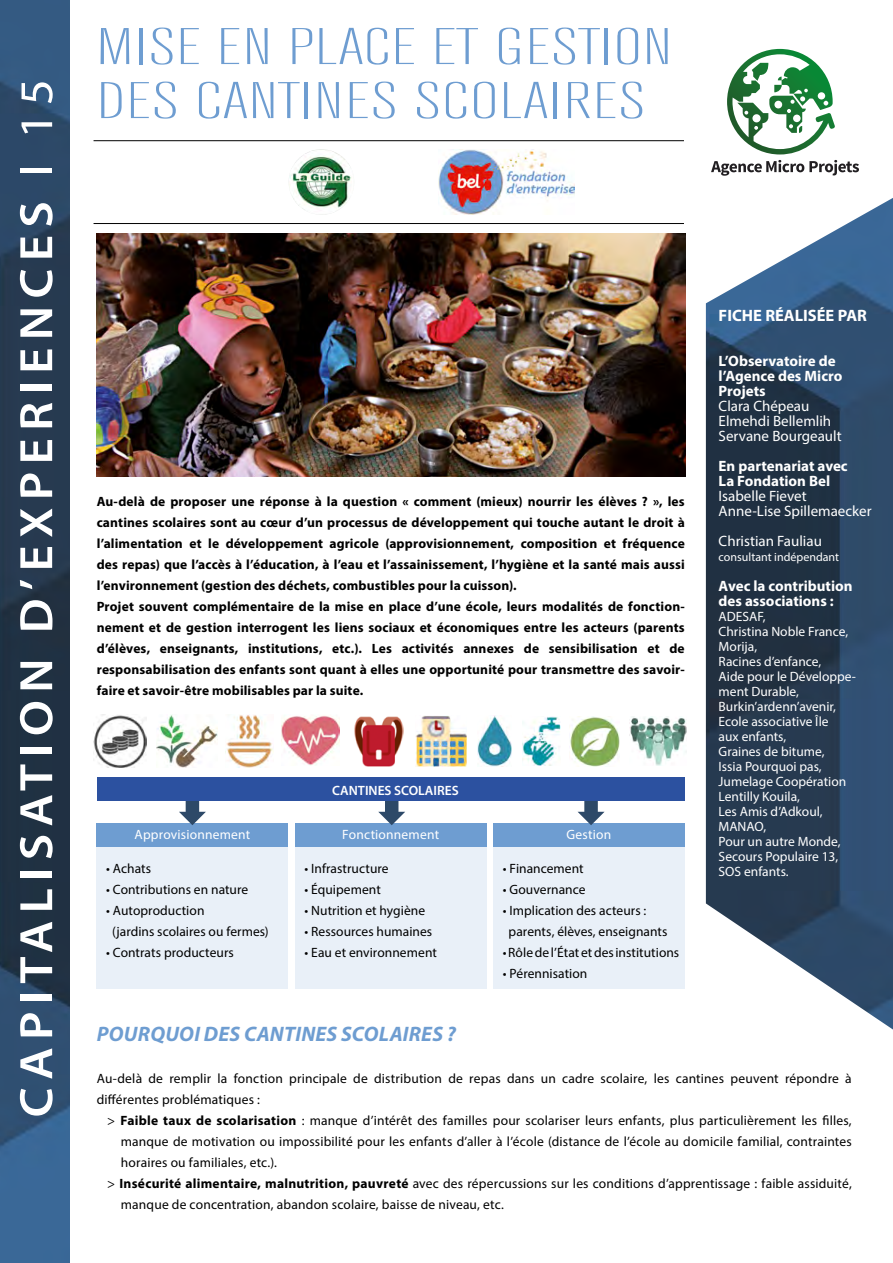
<style>
.page{position:relative;width:893px;height:1263px;background:#fff}
.page>*{position:absolute;margin:0;border:0;box-sizing:border-box;transform-origin:0 0}
.t1{font:51px/54px "Keytin";letter-spacing:.01em;color:#6e9dd1;scale:2.21 1}
.t2{font:600 47.1px "Myriad Pro";letter-spacing:.14em;color:#fff;scale:1.09 1}
.t3{font:italic 700 21px "Myriad Pro";letter-spacing:.01em;color:#6e9dd1}
.t4{font:700 16.5px "Myriad Pro";color:#fff}
.t5{font:700 15px/15px "Myriad Pro";color:#fff}
.t6{font:15px/15px "Myriad Pro";color:#fff}
.t7{font:13.5px/21px "Myriad Pro";letter-spacing:.01em;color:#000}
.t8{font:700 13.5px/21px "Myriad Pro";letter-spacing:.01em;color:#000}
.t9{font:13.5px/15px "Myriad Pro";color:#fff}
.t10{font:600 13.5px "Myriad Pro";color:#fff}
.t11{font:12px "Myriad Pro";color:#fff}
.s1{font-weight:400}
.s2{font-weight:700}
</style>
<div class="page">
<img style="left:0;top:0;width:69px;height:1263px">
<svg style="left:711px;top:160px;width:148px;height:16px"></svg>
<svg style="left:727px;top:49px;width:108px;height:105px"></svg>
<img style="left:706px;top:198px;width:187px;height:831px">
<img style="left:97px;top:234px;width:588px;height:242px">
<hr style="left:94px;top:140px;width:590px;height:1px;background:#000">
<hr style="left:94px;top:223px;width:590px;height:1px;background:#000">
<img style="left:289px;top:149px;width:63px;height:66px">
<img style="left:439px;top:149px;width:135px;height:66px">
<div style="left:97px;top:836px;width:191px;height:153px;background:#e9f0f8"></div>
<div style="left:295px;top:836px;width:191px;height:153px;background:#e9f0f8"></div>
<div style="left:493px;top:839px;width:192px;height:150px;background:#e9f0f8"></div>
<div style="left:97px;top:823px;width:191px;height:24px;background:#6e9dd1"></div>
<div style="left:295px;top:823px;width:191px;height:24px;background:#6e9dd1"></div>
<div style="left:493px;top:823px;width:192px;height:24px;background:#6e9dd1"></div>
<img style="left:94px;top:715px;width:52px;height:52px">
<img style="left:156px;top:715px;width:61px;height:53px">
<img style="left:225px;top:715px;width:49px;height:52px">
<img style="left:282px;top:715px;width:58px;height:51px">
<img style="left:629px;top:716px;width:58px;height:50px">
<img style="left:416px;top:716px;width:51px;height:51px">
<img style="left:477px;top:715px;width:35px;height:52px">
<img style="left:522px;top:716px;width:39px;height:50px">
<img style="left:570px;top:716px;width:50px;height:50px">
<img style="left:354px;top:716px;width:50px;height:50px">
<svg style="left:378px;top:801px;width:27px;height:24px"></svg>
<svg style="left:179px;top:801px;width:27px;height:24px"></svg>
<svg style="left:578px;top:801px;width:27px;height:24px"></svg>
<div style="left:97px;top:777px;width:588px;height:24px;background:#2c51a0"></div>
<h2 class="t2" style="left:6px;top:1117px;width:954px;rotate:-90deg">CAPITALISATION D’EXPERIENCES <span class="s1">I 15</span></h2>
<h1 class="t1" style="left:97px;top:21px;width:262px">MISE EN PLACE ET GESTION<br>DES CANTINES SCOLAIRES</h1>
<p class="t8" style="left:97px;top:490px;width:590px">Au-delà de proposer une réponse à la question « comment (mieux) nourrir les élèves ? », les cantines scolaires sont au cœur d’un processus de développement qui touche autant le droit à l’alimentation et le développement agricole (approvisionnement, composition et fréquence des repas) que l’accès à l’éducation, à l’eau et l’assainissement, l’hygiène et la santé mais aussi l’environnement (gestion des déchets, combustibles pour la cuisson).<br>Projet souvent complémentaire de la mise en place d’une école, leurs modalités de fonction&shy;nement et de gestion interrogent les liens sociaux et économiques entre les acteurs (parents d’élèves, enseignants, institutions, etc.). Les activités annexes de sensibilisation et de responsabilisation des enfants sont quant à elles une opportunité pour transmettre des savoir&shy;faire et savoir-être mobilisables par la suite.</p>
<p class="t10" style="left:332px;top:781px;width:128px">CANTINES SCOLAIRES</p>
<p class="t9" style="left:135px;top:827px;width:117px">Approvisionnement</p>
<p class="t9" style="left:342px;top:827px;width:98px">Fonctionnement</p>
<p class="t9" style="left:567px;top:827px;width:46px">Gestion</p>
<p class="t7" style="left:106px;top:858px;width:46px">• Achats</p>
<p class="t7" style="left:106px;top:879px;width:144px">• Contributions en nature</p>
<p class="t7" style="left:112px;top:900px;width:158px;text-indent:-6px">• Autoproduction<br>(jardins scolaires ou fermes)</p>
<p class="t7" style="left:106px;top:942px;width:129px">• Contrats producteurs</p>
<p class="t7" style="left:305px;top:858px;width:86px">• Infrastructure</p>
<p class="t7" style="left:305px;top:879px;width:78px">• Équipement</p>
<p class="t7" style="left:305px;top:900px;width:122px">• Nutrition et hygiène</p>
<p class="t7" style="left:305px;top:921px;width:129px">• Ressources humaines</p>
<p class="t7" style="left:305px;top:942px;width:134px">• Eau et environnement</p>
<p class="t7" style="left:503px;top:858px;width:82px">• Financement</p>
<p class="t7" style="left:503px;top:879px;width:84px">• Gouvernance</p>
<p class="t7" style="left:509px;top:900px;width:160px;text-indent:-6px">• Implication des acteurs : parents, élèves, enseignants</p>
<p class="t7" style="left:503px;top:942px;width:178px">• Rôle de l’État et des institutions</p>
<p class="t7" style="left:503px;top:963px;width:86px">• Pérennisation</p>
<p class="t4" style="left:719px;top:304px;width:150px">FICHE RÉALISÉE PAR</p>
<p class="t5" style="left:719px;top:353px;width:125px">L’Observatoire de l’Agence des Micro<br>Projets</p>
<p class="t6" style="left:719px;top:398px;width:125px">Clara Chépeau<br>Elmehdi Bellemlih<br>Servane Bourgeault</p>
<p class="t5" style="left:719px;top:458px;width:131px">En partenariat avec<br>La Fondation Bel</p>
<p class="t6" style="left:719px;top:488px;width:155px">Isabelle Fievet<br>Anne-Lise Spillemaecker</p>
<p class="t6" style="left:719px;top:533px;width:105px">Christian Fauliau</p>
<p class="t11" style="left:719px;top:549px;width:122px">consultant indépendant</p>
<p class="t5" style="left:719px;top:578px;width:135px">Avec la contribution des associations :</p>
<p class="t9" style="left:719px;top:608px;width:139px">ADESAF,<br>Christina Noble France,<br>Morija,<br>Racines d’enfance,<br>Aide pour le Développe&shy;ment Durable,<br>Burkin’ardenn’avenir,<br>Ecole associative Île<br>aux enfants,<br>Graines de bitume,<br>Issia Pourquoi pas,<br>Jumelage Coopération<br>Lentilly Kouila,<br>Les Amis d’Adkoul,<br>MANAO,<br>Pour un autre Monde,<br>Secours Populaire 13,<br>SOS enfants.</p>
<h3 class="t3" style="left:97px;top:1020px;width:360px">POURQUOI DES CANTINES SCOLAIRES ?</h3>
<p class="t7" style="left:97px;top:1068px;width:757px">Au-delà de remplir la fonction principale de distribution de repas dans un cadre scolaire, les cantines peuvent répondre à différentes problématiques :</p>
<p class="t7" style="left:107px;top:1110px;width:746px">&gt; <span class="s2">Faible taux de scolarisation</span> : manque d’intérêt des familles pour scolariser leurs enfants, plus particulièrement les filles,</p>
<p class="t7" style="left:121px;top:1131px;width:733px">manque de motivation ou impossibilité pour les enfants d’aller à l’école (distance de l’école au domicile familial, contraintes</p>
<p class="t7" style="left:121px;top:1152px;width:158px">horaires ou familiales, etc.).</p>
<p class="t7" style="left:107px;top:1173px;width:746px">&gt; <span class="s2">Insécurité alimentaire, malnutrition, pauvreté</span> avec des répercussions sur les conditions d’apprentissage : faible assiduité,</p>
<p class="t7" style="left:121px;top:1194px;width:385px">manque de concentration, abandon scolaire, baisse de niveau, etc.</p>
</div>
